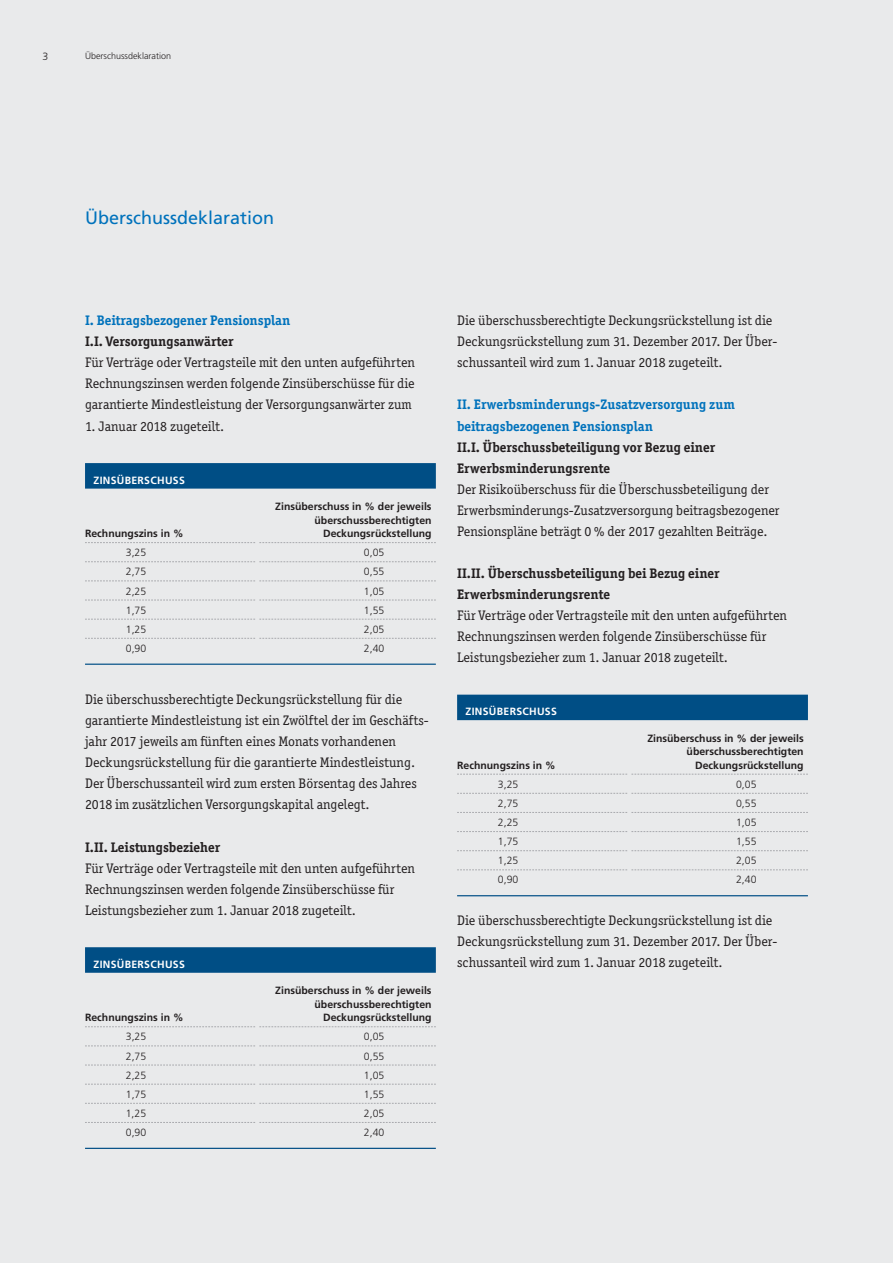
<style>
.page{position:relative;width:893px;height:1263px;background:#e9eaeb}
.page>*{position:absolute;margin:0;border:0;box-sizing:border-box;transform-origin:0 0}
.t1{font:18px "Frutiger LT";color:#0072bc}
.t2{font:13.8px/21px "Officina Ser ITC";color:#231f20}
.t3{font:700 13.8px/21px "Officina Ser ITC";color:#231f20}
.t4{font:700 13.8px/21px "Officina Ser ITC";color:#0072bc}
.t5{font:700 10.5px/13.4px "Frutiger LT";color:#231f20;text-align:right}
.t6{font:300 10.5px "Frutiger LT";color:#231f20}
.t7{font:700 10.5px "Frutiger LT";letter-spacing:.03em;color:#fff}
.t8{font:300 9px "Frutiger LT";color:#231f20}
</style>
<div class="page">
<div style="left:85px;top:463px;width:351px;height:26px;background:#004e85"></div>
<hr style="left:85px;top:664px;width:351px;height:1px;background:#004e85">
<svg style="left:85px;top:542px;width:351px;height:1px"></svg>
<svg style="left:85px;top:561px;width:351px;height:1px"></svg>
<svg style="left:85px;top:581px;width:351px;height:1px"></svg>
<svg style="left:85px;top:600px;width:351px;height:1px"></svg>
<svg style="left:85px;top:619px;width:351px;height:1px"></svg>
<svg style="left:85px;top:638px;width:351px;height:1px"></svg>
<div style="left:85px;top:947px;width:351px;height:26px;background:#004e85"></div>
<hr style="left:85px;top:1148px;width:351px;height:1px;background:#004e85">
<svg style="left:85px;top:1026px;width:351px;height:1px"></svg>
<svg style="left:85px;top:1045px;width:351px;height:1px"></svg>
<svg style="left:85px;top:1065px;width:351px;height:1px"></svg>
<svg style="left:85px;top:1084px;width:351px;height:1px"></svg>
<svg style="left:85px;top:1103px;width:351px;height:1px"></svg>
<svg style="left:85px;top:1122px;width:351px;height:1px"></svg>
<div style="left:457px;top:695px;width:351px;height:25px;background:#004e85"></div>
<hr style="left:457px;top:895px;width:351px;height:1px;background:#004e85">
<svg style="left:457px;top:774px;width:351px;height:1px"></svg>
<svg style="left:457px;top:793px;width:351px;height:1px"></svg>
<svg style="left:457px;top:812px;width:351px;height:1px"></svg>
<svg style="left:457px;top:831px;width:351px;height:1px"></svg>
<svg style="left:457px;top:850px;width:351px;height:1px"></svg>
<svg style="left:457px;top:869px;width:351px;height:1px"></svg>
<p class="t6" style="left:43px;top:53px;width:7px">3</p>
<p class="t8" style="left:85px;top:53px;width:87px">Überschussdeklaration</p>
<h1 class="t1" style="left:85px;top:210px;width:190px">Überschussdeklaration</h1>
<p class="t4" style="left:85px;top:310px;width:207px">I. Beitragsbezogener Pensionsplan</p>
<p class="t3" style="left:85px;top:331px;width:150px">I.I. Versorgungsanwärter</p>
<p class="t2" style="left:85px;top:352px;width:331px;text-align:justify">Für Verträge oder Vertragsteile mit den unten aufgeführten Rechnungszinsen werden folgende Zinsüberschüsse für die garantierte Mindestleistung der Versorgungsanwärter zum</p>
<p class="t2" style="left:85px;top:415px;width:141px">1. Januar 2018 zugeteilt.</p>
<p class="t7" style="left:94px;top:476px;width:93px">ZINSÜBERSCHUSS</p>
<p class="t5" style="left:275px;top:501px;width:158px">Zinsüberschuss in % der jeweils überschussberechtigten</p>
<p class="t5" style="left:85px;top:528px;width:100px">Rechnungszins in %</p>
<p class="t5" style="left:323px;top:528px;width:110px">Deckungsrückstellung</p>
<p class="t6" style="left:126px;top:548px;width:22px">3,25</p>
<p class="t6" style="left:364px;top:548px;width:22px">0,05</p>
<p class="t6" style="left:126px;top:567px;width:22px">2,75</p>
<p class="t6" style="left:364px;top:567px;width:22px">0,55</p>
<p class="t6" style="left:126px;top:587px;width:22px">2,25</p>
<p class="t6" style="left:364px;top:587px;width:22px">1,05</p>
<p class="t6" style="left:126px;top:606px;width:22px">1,75</p>
<p class="t6" style="left:364px;top:606px;width:22px">1,55</p>
<p class="t6" style="left:126px;top:625px;width:22px">1,25</p>
<p class="t6" style="left:364px;top:625px;width:22px">2,05</p>
<p class="t6" style="left:126px;top:644px;width:22px">0,90</p>
<p class="t6" style="left:364px;top:644px;width:22px">2,40</p>
<p class="t2" style="left:85px;top:689px;width:345px">Die überschussberechtigte Deckungsrückstellung für die garantierte Mindestleistung ist ein Zwölftel der im Geschäfts&shy;jahr 2017 jeweils am fünften eines Monats vorhandenen Deckungsrückstellung für die garantierte Mindestleistung.<br>Der Überschussanteil wird zum ersten Börsentag des Jahres 2018 im zusätzlichen Versorgungskapital angelegt.</p>
<p class="t3" style="left:85px;top:836px;width:137px">I.II. Leistungsbezieher</p>
<p class="t2" style="left:85px;top:857px;width:331px">Für Verträge oder Vertragsteile mit den unten aufgeführten<br>Rechnungszinsen werden folgende Zinsüberschüsse für<br>Leistungsbezieher zum 1. Januar 2018 zugeteilt.</p>
<p class="t7" style="left:94px;top:960px;width:93px">ZINSÜBERSCHUSS</p>
<p class="t5" style="left:275px;top:985px;width:158px">Zinsüberschuss in % der jeweils überschussberechtigten</p>
<p class="t5" style="left:85px;top:1012px;width:100px">Rechnungszins in %</p>
<p class="t5" style="left:323px;top:1012px;width:110px">Deckungsrückstellung</p>
<p class="t6" style="left:126px;top:1032px;width:22px">3,25</p>
<p class="t6" style="left:364px;top:1032px;width:22px">0,05</p>
<p class="t6" style="left:126px;top:1052px;width:22px">2,75</p>
<p class="t6" style="left:364px;top:1052px;width:22px">0,55</p>
<p class="t6" style="left:126px;top:1071px;width:22px">2,25</p>
<p class="t6" style="left:364px;top:1071px;width:22px">1,05</p>
<p class="t6" style="left:126px;top:1090px;width:22px">1,75</p>
<p class="t6" style="left:364px;top:1090px;width:22px">1,55</p>
<p class="t6" style="left:126px;top:1109px;width:22px">1,25</p>
<p class="t6" style="left:364px;top:1109px;width:22px">2,05</p>
<p class="t6" style="left:126px;top:1128px;width:22px">0,90</p>
<p class="t6" style="left:364px;top:1128px;width:22px">2,40</p>
<p class="t2" style="left:457px;top:310px;width:322px">Die überschussberechtigte Deckungsrückstellung ist die<br>Deckungsrückstellung zum 31. Dezember 2017. Der Über&shy;schussanteil wird zum 1. Januar 2018 zugeteilt.</p>
<p class="t4" style="left:457px;top:394px;width:279px">II. Erwerbsminderungs-Zusatzversorgung zum beitragsbezogenen Pensionsplan</p>
<p class="t3" style="left:457px;top:436px;width:260px">II.I. Überschussbeteiligung vor Bezug einer<br>Erwerbsminderungsrente</p>
<p class="t2" style="left:457px;top:478px;width:324px">Der Risikoüberschuss für die Überschussbeteiligung der<br>Erwerbsminderungs-Zusatzversorgung beitragsbezogener<br>Pensionspläne beträgt 0 % der 2017 gezahlten Beiträge.</p>
<p class="t3" style="left:457px;top:563px;width:264px">II.II. Überschussbeteiligung bei Bezug einer<br>Erwerbsminderungsrente</p>
<p class="t2" style="left:457px;top:605px;width:331px">Für Verträge oder Vertragsteile mit den unten aufgeführten<br>Rechnungszinsen werden folgende Zinsüberschüsse für<br>Leistungsbezieher zum 1. Januar 2018 zugeteilt.</p>
<p class="t7" style="left:466px;top:707px;width:93px">ZINSÜBERSCHUSS</p>
<p class="t5" style="left:647px;top:732px;width:158px">Zinsüberschuss in % der jeweils überschussberechtigten</p>
<p class="t5" style="left:457px;top:759px;width:100px">Rechnungszins in %</p>
<p class="t5" style="left:695px;top:759px;width:110px">Deckungsrückstellung</p>
<p class="t6" style="left:498px;top:780px;width:22px">3,25</p>
<p class="t6" style="left:736px;top:780px;width:22px">0,05</p>
<p class="t6" style="left:498px;top:799px;width:22px">2,75</p>
<p class="t6" style="left:736px;top:799px;width:22px">0,55</p>
<p class="t6" style="left:498px;top:818px;width:22px">2,25</p>
<p class="t6" style="left:736px;top:818px;width:22px">1,05</p>
<p class="t6" style="left:498px;top:837px;width:22px">1,75</p>
<p class="t6" style="left:736px;top:837px;width:22px">1,55</p>
<p class="t6" style="left:498px;top:856px;width:22px">1,25</p>
<p class="t6" style="left:736px;top:856px;width:22px">2,05</p>
<p class="t6" style="left:498px;top:875px;width:22px">0,90</p>
<p class="t6" style="left:736px;top:875px;width:22px">2,40</p>
<p class="t2" style="left:457px;top:910px;width:322px">Die überschussberechtigte Deckungsrückstellung ist die<br>Deckungsrückstellung zum 31. Dezember 2017. Der Über&shy;schussanteil wird zum 1. Januar 2018 zugeteilt.</p>
</div>
